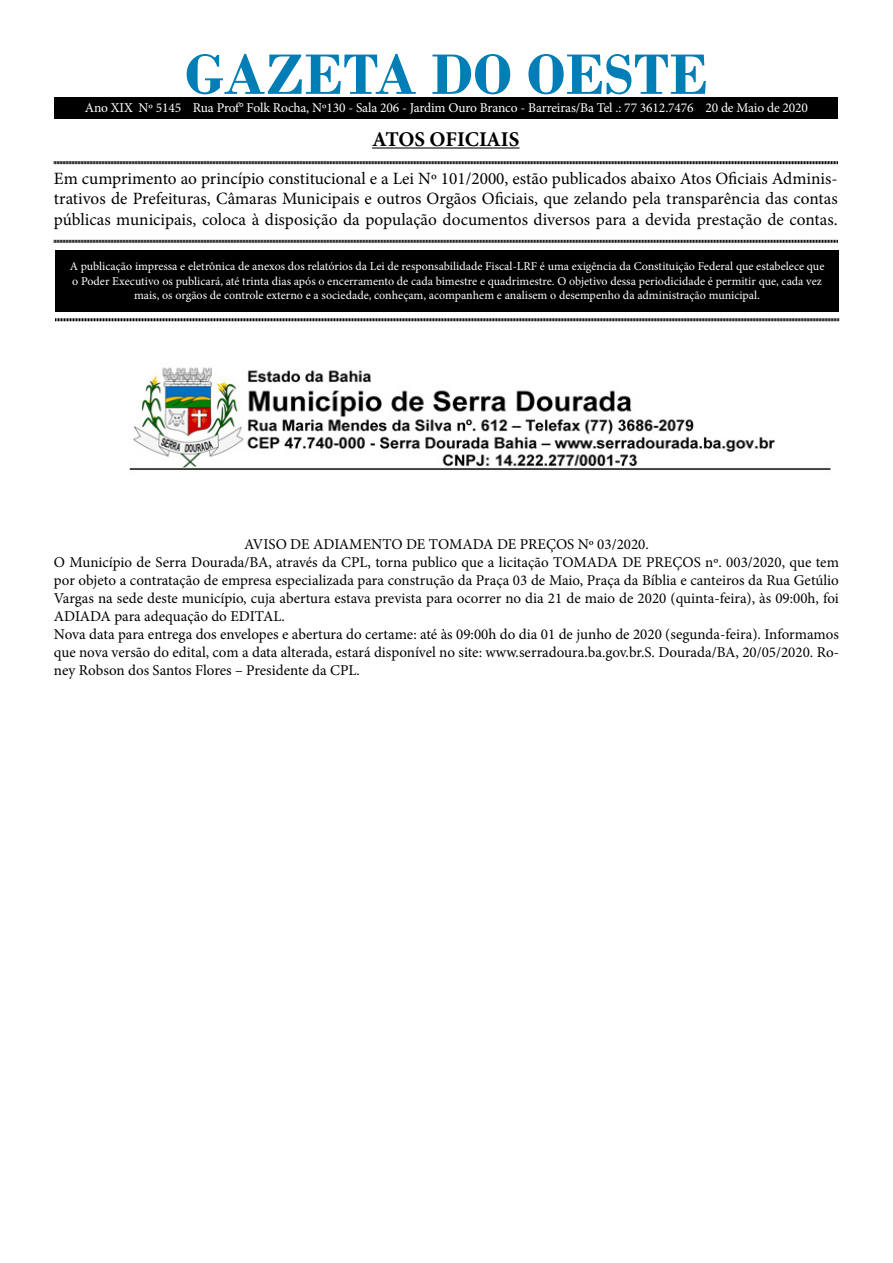
<style>
.page{position:relative;width:893px;height:1263px;background:#fff}
.page>*{position:absolute;margin:0;border:0;box-sizing:border-box;transform-origin:0 0}
.t1{font:700 60px "Bodoni";color:#007eb5}
.t2{font:700 21px "Minion Pro";letter-spacing:-.005em;color:#000}
.t3{font:17.25px/20.7px "Minion Pro";color:#000;text-align:justify}
.t4{font:15px/18px "Minion Pro";color:#000}
.t5{font:13.5px "Minion Pro";letter-spacing:-.01em;color:#fff}
.t6{font:12px/14.4px "Minion Pro";color:#fff;text-align:center}
</style>
<div class="page">
<div style="left:55px;top:250px;width:784px;height:61px;background:#000"></div>
<hr style="left:372px;top:147px;width:147px;height:2px;background:#000">
<svg style="left:54px;top:161px;width:784px;height:4px;background:#7f7f7f"></svg>
<svg style="left:54px;top:239px;width:784px;height:4px;background:#7f7f7f"></svg>
<svg style="left:55px;top:318px;width:784px;height:4px;background:#7f7f7f"></svg>
<div style="left:54px;top:98px;width:784px;height:20px;background:#000"></div>
<img style="left:129px;top:367px;width:702px;height:103px">
<h1 class="t1" style="left:185px;top:39px;width:525px">GAZETA DO OESTE</h1>
<h2 class="t2" style="left:372px;top:124px;width:149px">ATOS OFICIAIS</h2>
<p class="t3" style="left:54px;top:168px;width:785px">Em cumprimento ao princípio constitucional e a Lei Nº 101/2000, estão publicados abaixo Atos Oficiais Adminis&shy;trativos de Prefeituras, Câmaras Municipais e outros Orgãos Oficiais, que zelando pela transparência das contas públicas municipais, coloca à disposição da população documentos diversos para a devida prestação de contas.</p>
<p class="t6" style="left:70px;top:259px;width:756px">A publicação impressa e eletrônica de anexos dos relatórios da Lei de responsabilidade Fiscal-LRF é uma exigência da Constituição Federal que estabelece que o Poder Executivo os publicará, até trinta dias após o encerramento de cada bimestre e quadrimestre. O objetivo dessa periodicidade é permitir que, cada vez mais, os orgãos de controle externo e a sociedade, conheçam, acompanhem e analisem o desempenho da administração municipal.</p>
<p class="t5" style="left:85px;top:99px;width:725px">Ano XIX Nº 5145 Rua Prof° Folk Rocha, Nº130 - Sala 206 - Jardim Ouro Branco - Barreiras/Ba Tel .: 77 3612.7476 20 de Maio de 2020</p>
<p class="t4" style="left:54px;top:535px;width:787px;text-indent:190px">AVISO DE ADIAMENTO DE TOMADA DE PREÇOS Nº 03/2020.<br>O Município de Serra Dourada/BA, através da CPL, torna publico que a licitação TOMADA DE PREÇOS nº. 003/2020, que tem por objeto a contratação de empresa especializada para construção da Praça 03 de Maio, Praça da Bíblia e canteiros da Rua Getúlio Vargas na sede deste município, cuja abertura estava prevista para ocorrer no dia 21 de maio de 2020 (quinta-feira), às 09:00h, foi ADIADA para adequação do EDITAL.<br>Nova data para entrega dos envelopes e abertura do certame: até às 09:00h do dia 01 de junho de 2020 (segunda-feira). Informamos que nova versão do edital, com a data alterada, estará disponível no site: www.serradoura.ba.gov.br.S. Dourada/BA, 20/05/2020. Ro&shy;ney Robson dos Santos Flores – Presidente da CPL.</p>
</div>
